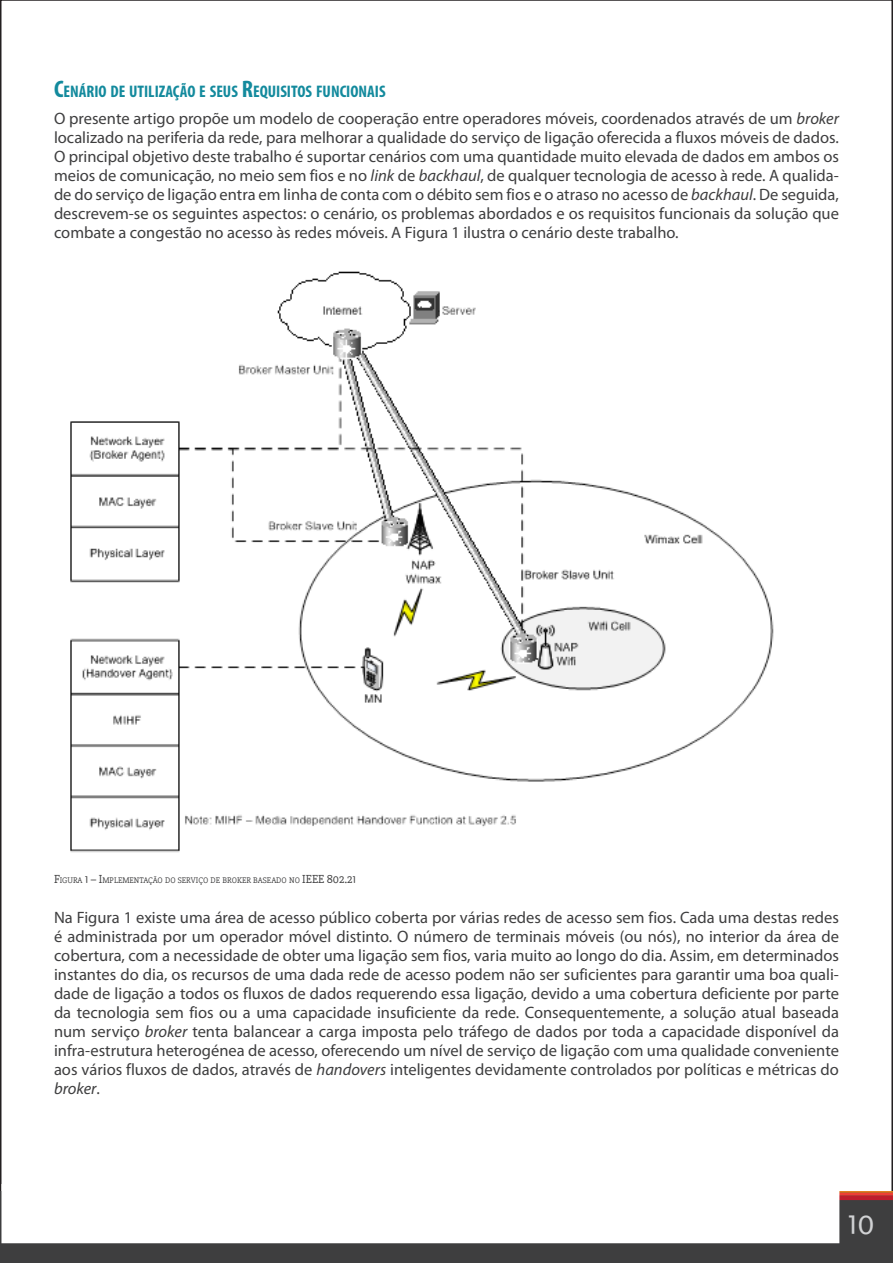
<style>
.page{position:relative;width:893px;height:1263px;background:#fff}
.page>*{position:absolute;margin:0;border:0;box-sizing:border-box;transform-origin:0 0}
.t1{font:33px "Slabo 27 px";color:#d1d2d4}
.Título_1_Azul{font:700 condensed 16.8px "Myriad Pro";color:#138a9d}
.t2{font:16.5px/18.9px "Myriad Pro";color:#3e3e3f;text-align:justify}
.Legendas{font:12px "Slabo 27 px";color:#3e3e3f}
.Legendas-2{font:8.4px "Slabo 27 px";color:#3e3e3f}
.s1{font-size:24px}
.s2{font-style:italic}
.s3{font-size:12px}
</style>
<div class="page">
<div style="left:0;top:1191px;width:893px;height:72px;background:#3e3e3f"></div>
<div style="left:830px;top:1195px;width:63px;height:5px;background:#be1d2c"></div>
<hr style="left:830px;top:1192px;width:63px;height:3px;background:#ee3e35">
<hr style="left:830px;top:1191px;width:63px;height:1px;background:#f1851e">
<div style="left:2px;top:1185px;width:837px;height:57px;background:#fff"></div>
<div style="left:1px;top:1184px;width:838px;height:59px;border:2px solid #fff"></div>
<img style="left:70px;top:271px;width:704px;height:582px">
<p class="Título_1_Azul" style="left:54px;top:81px;width:327px"><span class="s1">C</span>ENÁRIO DE UTILIZAÇÃO E SEUS <span class="s1">R</span>EQUISITOS FUNCIONAIS</p>
<p class="t2" style="left:54px;top:109px;width:786px">O presente artigo propõe um modelo de cooperação entre operadores móveis, coordenados através de um <span class="s2">broker </span>localizado na periferia da rede, para melhorar a qualidade do serviço de ligação oferecida a fluxos móveis de dados.<br>O principal objetivo deste trabalho é suportar cenários com uma quantidade muito elevada de dados em ambos os meios de comunicação, no meio sem fios e no <span class="s2">link</span> de <span class="s2">backhaul</span>, de qualquer tecnologia de acesso à rede. A qualida&shy;de do serviço de ligação entra em linha de conta com o débito sem fios e o atraso no acesso de <span class="s2">backhaul</span>. De seguida, descrevem-se os seguintes aspectos: o cenário, os problemas abordados e os requisitos funcionais da solução que combate a congestão no acesso às redes móveis. A Figura 1 ilustra o cenário deste trabalho.</p>
<p class="Legendas-2" style="left:54px;top:876px;width:255px"><span class="s3">F</span>IGURA <span class="s3">1 – I</span>MPLEMENTAÇÃO DO SERVIÇO DE BROKER BASEADO NO <span class="s3">IEEE</span></p>
<p class="Legendas" style="left:327px;top:872px;width:31px">802.21</p>
<p class="t2" style="left:54px;top:908px;width:787px">Na Figura 1 existe uma área de acesso público coberta por várias redes de acesso sem fios. Cada uma destas redes é administrada por um operador móvel distinto. O número de terminais móveis (ou nós), no interior da área de cobertura, com a necessidade de obter uma ligação sem fios, varia muito ao longo do dia. Assim, em determinados instantes do dia, os recursos de uma dada rede de acesso podem não ser suficientes para garantir uma boa quali&shy;dade de ligação a todos os fluxos de dados requerendo essa ligação, devido a uma cobertura deficiente por parte da tecnologia sem fios ou a uma capacidade insuficiente da rede. Consequentemente, a solução atual baseada num serviço <span class="s2">broker</span> tenta balancear a carga imposta pelo tráfego de dados por toda a capacidade disponível da infra-estrutura heterogénea de acesso, oferecendo um nível de serviço de ligação com uma qualidade conveniente aos vários fluxos de dados, através de <span class="s2">handovers</span> inteligentes devidamente controlados por políticas e métricas do <span class="s2">broker</span>.</p>
<h1 class="t1" style="left:848px;top:1203px;width:28px">10</h1>
</div>
